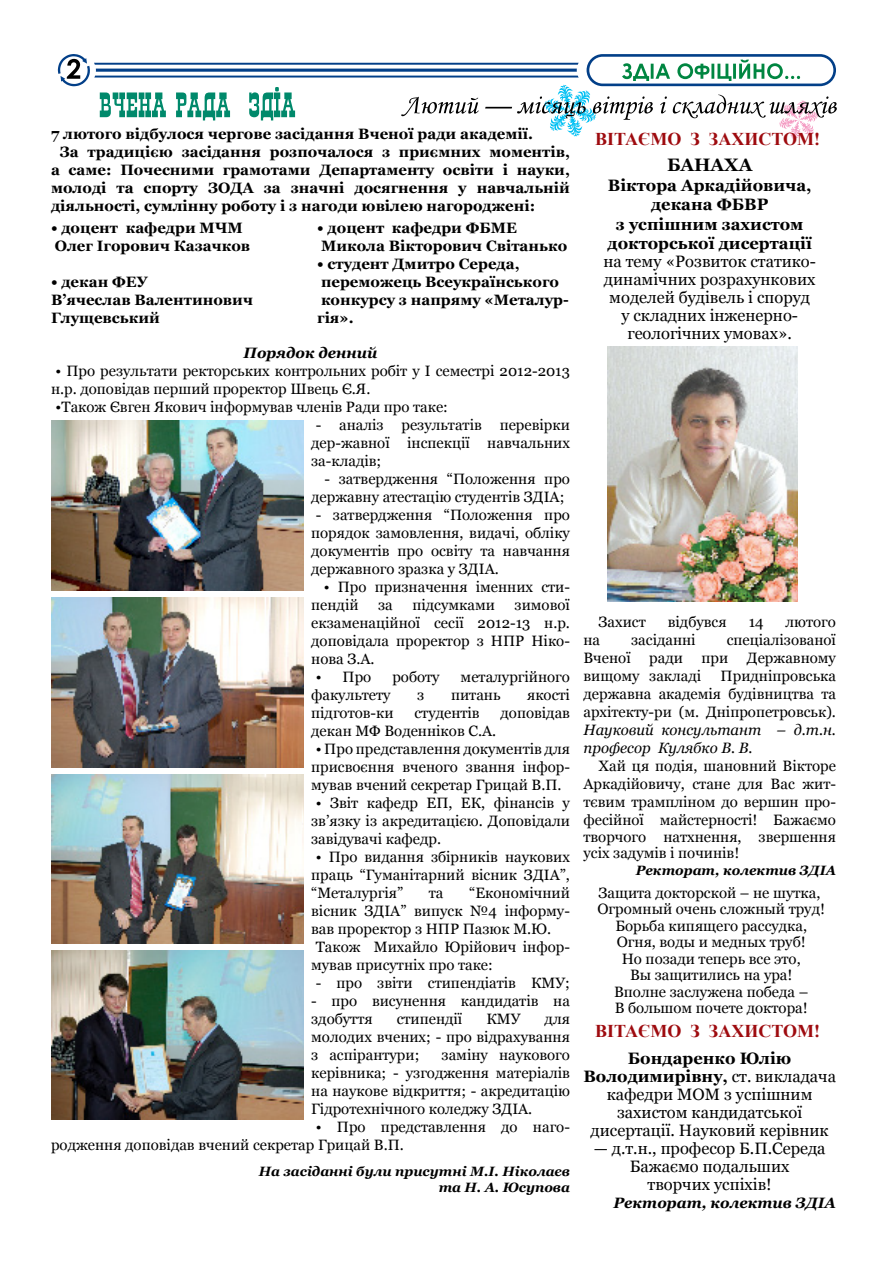
<style>
.page{position:relative;width:893px;height:1263px;background:#fff}
.page>*{position:absolute;margin:0;border:0;box-sizing:border-box;transform-origin:0 0}
.t1{font:700 18px "Times New Roman";color:#9e0b0f}
.t2{font:700 18px "Georgia";color:#000}
.t3{font:16.5px/18px "Georgia";color:#000;text-align:center}
.t4{font:700 16.5px/19.5px "Georgia";color:#000;text-align:center}
.t5{font:15px/18px "Georgia";color:#000;text-align:justify}
.t6{font:700 15px/18px "Georgia";color:#000}
.t7{font:italic 15px/18px "Georgia";color:#000}
.t8{font:italic 700 15px "Georgia";color:#000}
.t9{font:italic 700 13.5px/16.5px "Georgia";color:#000;text-align:right}
.s1{font-weight:700}
</style>
<div class="page">
<img style="left:607px;top:347px;width:190px;height:255px">
<img style="left:51px;top:421px;width:253px;height:169px">
<img style="left:51px;top:597px;width:253px;height:170px">
<img style="left:51px;top:774px;width:253px;height:170px">
<img style="left:51px;top:950px;width:253px;height:170px">
<svg style="left:58px;top:54px;width:779px;height:85px"></svg>
<p class="t6" style="left:51px;top:125px;width:483px">7 лютого відбулося чергове засідання Вченої ради академії.</p>
<p class="t6" style="left:60px;top:143px;width:512px">За традицією засідання розпочалося з приємних моментів,</p>
<p class="t6" style="left:51px;top:161px;width:520px">а саме: Почесними грамотами Департаменту освіти і науки,</p>
<p class="t6" style="left:51px;top:179px;width:520px">молоді та спорту ЗОДА за значні досягнення у навчальній</p>
<p class="t6" style="left:51px;top:197px;width:486px">діяльності, сумлінну роботу і з нагоди ювілею нагороджені:</p>
<p class="t6" style="left:51px;top:218px;width:201px">• доцент кафедри МЧМ<br>Олег Ігорович Казачков</p>
<p class="t6" style="left:51px;top:272px;width:203px">• декан ФЕУ<br>В’ячеслав Валентинович<br>Глущевський</p>
<p class="t6" style="left:317px;top:219px;width:252px">• доцент кафедри ФБМЕ<br>Микола Вікторович Світанько</p>
<p class="t6" style="left:317px;top:255px;width:253px">• студент Дмитро Середа, переможець Всеукраїнського конкурсу з напряму «Металур&shy;гія».</p>
<p class="t8" style="left:244px;top:344px;width:135px">Порядок денний</p>
<p class="t5" style="left:51px;top:362px;width:520px;text-indent:4px">• Про результати ректорських контрольних робіт у І семестрі 2012-2013 н.р. доповідав перший проректор Швець Є.Я.</p>
<p class="t5" style="left:56px;top:398px;width:394px">•Також Євген Якович інформував членів Ради про таке:</p>
<p class="t5" style="left:311px;top:416px;width:260px">- аналіз результатів перевірки дер-жавної інспекції навчальних за-кладів;</p>
<p class="t5" style="left:311px;top:470px;width:260px;text-indent:13px">- затвердження “Положення про державну атестацію студентів ЗДІА;</p>
<p class="t5" style="left:311px;top:506px;width:260px">- затвердження “Положення про порядок замовлення, видачі, обліку документів про освіту та навчання державного зразка у ЗДІА.</p>
<p class="t5" style="left:311px;top:578px;width:260px;text-indent:13px">• Про призначення іменних сти&shy;пендій</p>
<p class="t5" style="left:378px;top:596px;width:16px">за</p>
<p class="t5" style="left:412px;top:596px;width:84px">підсумками</p>
<p class="t5" style="left:311px;top:596px;width:260px;text-indent:203px">зимової екзаменаційної сесії 2012-13 н.р. доповідала проректор з НПР Ніко&shy;нова З.А.</p>
<p class="t5" style="left:316px;top:668px;width:57px">• Про</p>
<p class="t5" style="left:392px;top:668px;width:49px">роботу</p>
<p class="t5" style="left:461px;top:668px;width:111px">металургійного</p>
<p class="t5" style="left:311px;top:686px;width:81px">факультету</p>
<p class="t5" style="left:417px;top:686px;width:9px">з</p>
<p class="t5" style="left:451px;top:686px;width:51px">питань</p>
<p class="t5" style="left:527px;top:686px;width:44px">якості</p>
<p class="t5" style="left:311px;top:704px;width:84px">підготов-ки</p>
<p class="t5" style="left:414px;top:704px;width:67px">студентів</p>
<p class="t5" style="left:500px;top:704px;width:71px">доповідав</p>
<p class="t5" style="left:311px;top:722px;width:186px">декан МФ Воденніков С.А.</p>
<p class="t5" style="left:311px;top:740px;width:260px">• Про представлення документів для присвоєння вченого звання інфор&shy;мував вчений секретар Грицай В.П.</p>
<p class="t5" style="left:311px;top:794px;width:260px">• Звіт кафедр ЕП, ЕК, фінансів у зв’язку із акредитацією. Доповідали завідувачі кафедр.</p>
<p class="t5" style="left:311px;top:848px;width:260px">• Про видання збірників наукових праць “Гуманітарний вісник ЗДІА”, “Металургія”</p>
<p class="t5" style="left:311px;top:884px;width:260px;text-align:left;text-indent:158px">“Економічний вісник ЗДІА” випуск №4 інформу&shy;вав проректор з НПР Пазюк М.Ю.<br>Також Михайло Юрійович інфор&shy;мував присутніх про таке:</p>
<p class="t5" style="left:316px;top:974px;width:256px">- про звіти стипендіатів КМУ;</p>
<p class="t5" style="left:311px;top:992px;width:260px">- про висунення кандидатів на здобуття</p>
<p class="t5" style="left:429px;top:884px;width:16px">та</p>
<p class="t5" style="left:397px;top:1010px;width:67px">стипендії</p>
<p class="t5" style="left:486px;top:1010px;width:36px">КМУ</p>
<p class="t5" style="left:311px;top:1010px;width:260px;text-indent:233px">для молодих вчених; - про відрахування з аспірантури;</p>
<p class="t5" style="left:311px;top:1046px;width:260px;text-indent:130px">заміну наукового керівника; - узгодження матеріалів на наукове відкриття; - акредитацію Гідротехнічного коледжу ЗДІА.</p>
<p class="t5" style="left:51px;top:1118px;width:520px;text-indent:265px">• Про представлення до наго&shy;родження доповідав вчений секретар Грицай В.П.</p>
<p class="t9" style="left:259px;top:1163px;width:313px">На засіданні були присутні М.І. Ніколаєв та Н. А. Юсупова</p>
<p class="t1" style="left:595px;top:127px;width:227px">ВІТАЄМО З ЗАХИСТОМ!</p>
<p class="t2" style="left:667px;top:155px;width:87px">БАНАХА</p>
<p class="t4" style="left:608px;top:175px;width:206px">Віктора Аркадійовича, декана ФБВР<br>з успішним захистом докторської дисертації</p>
<p class="t3" style="left:603px;top:252px;width:214px">на тему «Розвиток статико&shy;динамічних розрахункових моделей будівель і споруд у складних інженерно&shy;геологічних умовах».</p>
<p class="t5" style="left:598px;top:613px;width:49px">Захист</p>
<p class="t5" style="left:668px;top:613px;width:60px">відбувся</p>
<p class="t5" style="left:749px;top:613px;width:16px">14</p>
<p class="t5" style="left:786px;top:613px;width:52px">лютого</p>
<p class="t5" style="left:583px;top:631px;width:18px">на</p>
<p class="t5" style="left:631px;top:631px;width:66px">засіданні</p>
<p class="t5" style="left:583px;top:631px;width:254px;text-indent:143px">спеціалізованої Вченої ради при Державному вищому закладі</p>
<p class="t5" style="left:583px;top:667px;width:254px;text-indent:137px">Придніпровська державна академія будівництва та архітекту-ри (м. Дніпропетровськ).</p>
<p class="t7" style="left:583px;top:721px;width:254px">Науковий консультант – д.т.н. професор Кулябко В. В.</p>
<p class="t5" style="left:583px;top:757px;width:254px;text-indent:15px">Хай ця подія, шановний Вікторе Аркадійовичу, стане для Вас жит&shy;тєвим трампліном до вершин про&shy;фесійної майстерності! Бажаємо</p>
<p class="t5" style="left:583px;top:828px;width:254px;line-height:16.5px">творчого натхнення, звершення усіх задумів і починів!</p>
<p class="t9" style="left:636px;top:862px;width:202px">Ректорат, колектив ЗДІА</p>
<p class="t5" style="left:597px;top:884px;width:229px;line-height:16.5px;text-align:center">Защита докторской – не шутка,<br>Огромный очень сложный труд!<br>Борьба кипящего рассудка,<br>Огня, воды и медных труб!<br>Но позади теперь все это,<br>Вы защитились на ура!<br>Вполне заслужена победа –<br>В большом почете доктора!</p>
<p class="t3" style="left:583px;top:1049px;width:254px"><span class="s1">Бондаренко Юлію<br>Володимирівну,</span> ст. викладача кафедри МОМ з успішним захистом кандидатської дисертації. Науковий керівник</p>
<p class="t3" style="left:594px;top:1139px;width:233px">— д.т.н., професор Б.П.Середа<br>Бажаємо подальших<br>творчих успіхів!</p>
<p class="t8" style="left:614px;top:1194px;width:224px">Ректорат, колектив ЗДІА</p>
<p class="t1" style="left:595px;top:1018px;width:227px">ВІТАЄМО З ЗАХИСТОМ!</p>
</div>
